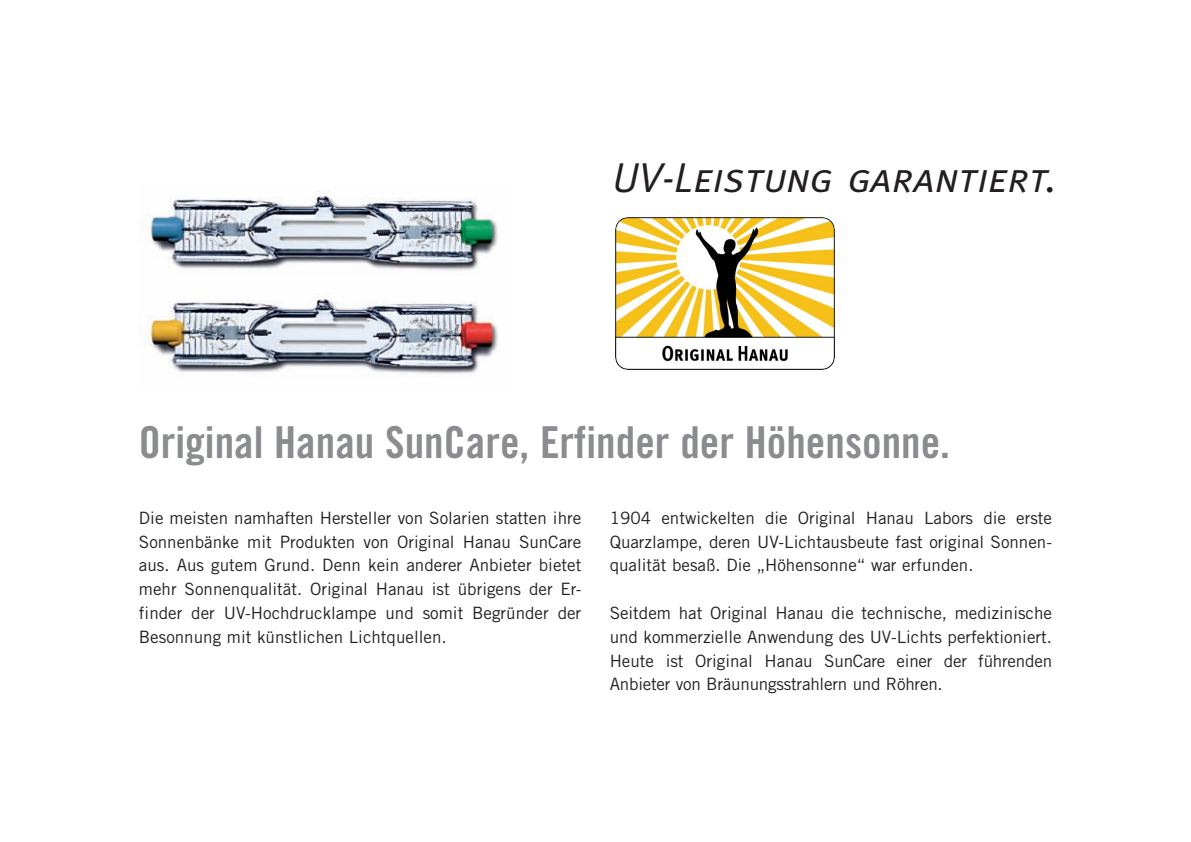
<style>
.page{position:relative;width:1191px;height:842px;background:#fff}
.page>*{position:absolute;margin:0;border:0;box-sizing:border-box;transform-origin:0 0}
.t1{font:44px "Trade Gothic LT Bold Cond Twenty";color:#8a8c8f}
.t2{font:41.8px "Meta Italic Caps";letter-spacing:-.005em;color:#231f20}
.t3{font:17px/23.8px "Trade Gothic LT";color:#231f20;text-align:justify}
</style>
<div class="page">
<img style="left:146px;top:193px;width:352px;height:182px">
<img style="left:616px;top:217px;width:218px;height:152px">
<h2 class="t2" style="left:613px;top:153px;width:445px">UV-Leistung garantiert.</h2>
<h1 class="t1" style="left:139px;top:426px;width:812px">Original Hanau SunCare, Erfinder der Höhensonne.</h1>
<p class="t3" style="left:139px;top:507px;width:444px">Die meisten namhaften Hersteller von Solarien statten ihre Sonnenbänke mit Produkten von Original Hanau SunCare aus. Aus gutem Grund. Denn kein anderer Anbieter bietet mehr Sonnenqualität. Original Hanau ist übrigens der Er&shy;finder der UV-Hochdrucklampe und somit Begründer der Besonnung mit künstlichen Lichtquellen.</p>
<p class="t3" style="left:609px;top:507px;width:444px">1904 entwickelten die Original Hanau Labors die erste Quarzlampe, deren UV-Lichtausbeute fast original Sonnen&shy;qualität besaß. Die „Höhensonne“ war erfunden.</p>
<p class="t3" style="left:609px;top:603px;width:444px">Seitdem hat Original Hanau die technische, medizinische und kommerzielle Anwendung des UV-Lichts perfektioniert.<br>Heute ist Original Hanau SunCare einer der führenden Anbieter von Bräunungsstrahlern und Röhren.</p>
</div>
